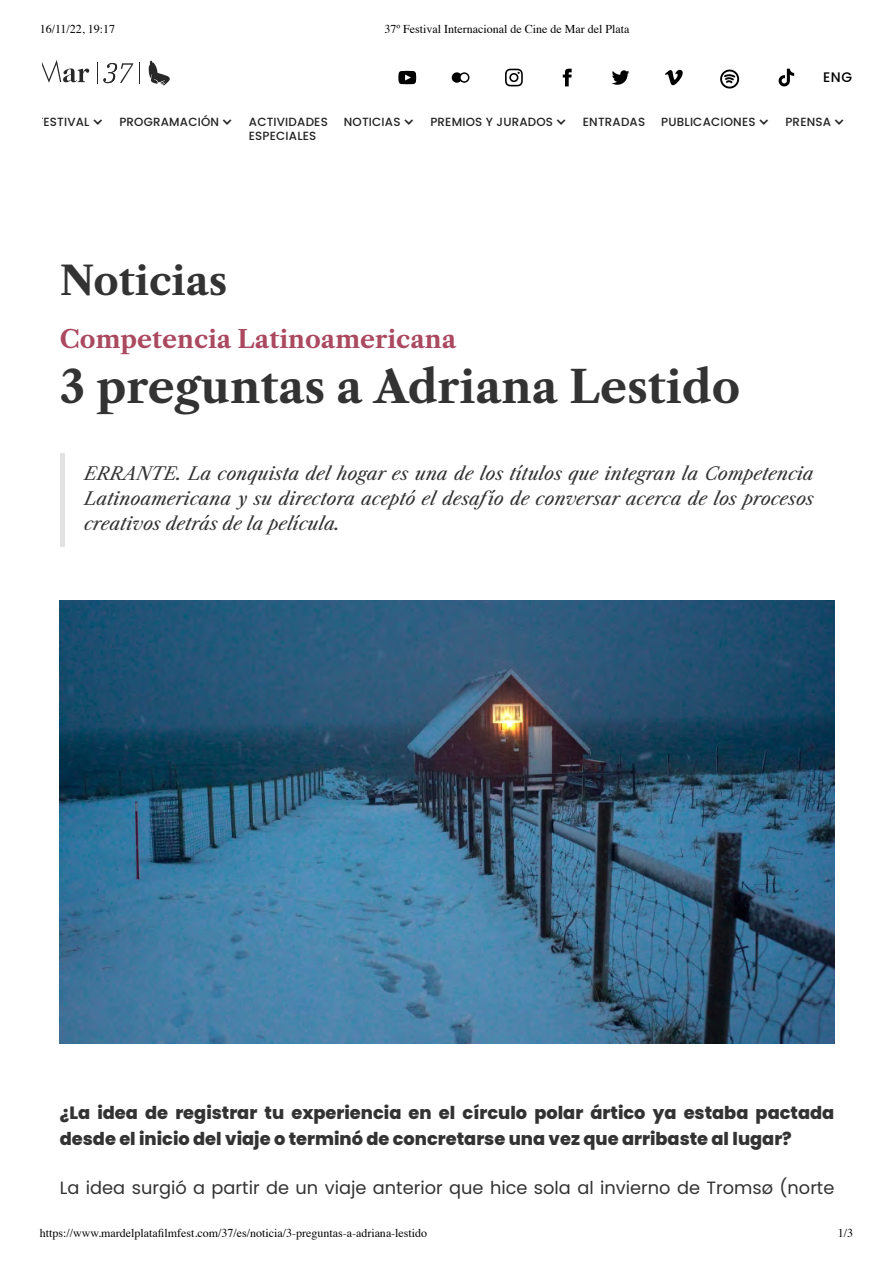
<style>
.page{position:relative;width:893px;height:1262px;background:#fff}
.page>*{position:absolute;margin:0;border:0;box-sizing:border-box;transform-origin:0 0}
.t1{font:700 44.4px "Libre Caslon Text";color:#333}
.t2{font:700 39.45px "Libre Caslon Text";color:#333}
.t3{font:700 24.6px "Libre Caslon Text";color:#ab4960}
.t4{font:italic 17.7px/24.6px "Libre Caslon Text";color:#333;text-align:justify}
.t5{font:800 17.7px/25.7px "Poppins";color:#333}
.t6{font:17.7px "Poppins";color:#333}
.t7{font:500 13.8px "Poppins";color:#000}
.t8{font:12px "Times";color:#000}
.t9{font:500 11.85px/13.8px "Poppins";letter-spacing:.015em;color:#222}
</style>
<div class="page">
<div style="left:60px;top:452px;width:5px;height:94px;background:#e2e2e2"></div>
<img style="left:60px;top:600px;width:774px;height:443px">
<svg style="left:398px;top:71px;width:18px;height:13px"></svg>
<svg style="left:451px;top:72px;width:18px;height:11px"></svg>
<svg style="left:505px;top:69px;width:17px;height:17px"></svg>
<svg style="left:562px;top:69px;width:9px;height:17px"></svg>
<svg style="left:612px;top:70px;width:17px;height:15px"></svg>
<svg style="left:665px;top:69px;width:17px;height:16px"></svg>
<svg style="left:720px;top:69px;width:20px;height:20px"></svg>
<svg style="left:778px;top:69px;width:16px;height:17px"></svg>
<svg style="left:42px;top:60px;width:47px;height:23px"></svg>
<svg style="left:148px;top:61px;width:22px;height:24px"></svg>
<svg style="left:139px;top:62px;width:1px;height:22px"></svg>
<svg style="left:97px;top:62px;width:36px;height:22px"></svg>
<p class="t8" style="left:40px;top:24px;width:77px">16/11/22, 19:17</p>
<p class="t8" style="left:384px;top:24px;width:246px">37º Festival Internacional de Cine de Mar del Plata</p>
<p class="t7" style="left:823px;top:67px;width:30px">ENG</p>
<p class="t9" style="left:37px;top:115px;width:54px">FESTIVAL</p>
<p class="t9" style="left:119px;top:115px;width:101px">PROGRAMACIÓN</p>
<p class="t9" style="left:344px;top:115px;width:58px">NOTICIAS</p>
<p class="t9" style="left:430px;top:115px;width:124px">PREMIOS Y JURADOS</p>
<p class="t9" style="left:583px;top:115px;width:64px">ENTRADAS</p>
<p class="t9" style="left:661px;top:115px;width:96px">PUBLICACIONES</p>
<p class="t9" style="left:785px;top:115px;width:47px">PRENSA</p>
<p class="t9" style="left:249px;top:115px;width:80px">ACTIVIDADES<br>ESPECIALES</p>
<h2 class="t2" style="left:60px;top:256px;width:169px">Noticias</h2>
<h3 class="t3" style="left:60px;top:324px;width:398px">Competencia Latinoamericana</h3>
<h1 class="t1" style="left:60px;top:360px;width:682px">3 preguntas a Adriana Lestido</h1>
<p class="t4" style="left:84px;top:461px;width:731px">ERRANTE. La conquista del hogar es una de los títulos que integran la Competencia Latinoamericana y su directora aceptó el desafío de conversar acerca de los procesos creativos detrás de la película.</p>
<p class="t5" style="left:60px;top:1099px;width:776px">¿La idea de registrar tu experiencia en el círculo polar ártico ya estaba pactada desde el inicio del viaje o terminó de concretarse una vez que arribaste al lugar?</p>
<p class="t6" style="left:60px;top:1175px;width:776px">La idea surgió a partir de un viaje anterior que hice sola al invierno de Tromsø (norte</p>
<p class="t8" style="left:40px;top:1227px;width:389px">https://www.mardelplatafilmfest.com/37/es/noticia/3-preguntas-a-adriana-lestido</p>
<p class="t8" style="left:837px;top:1227px;width:17px">1/3</p>
</div>
